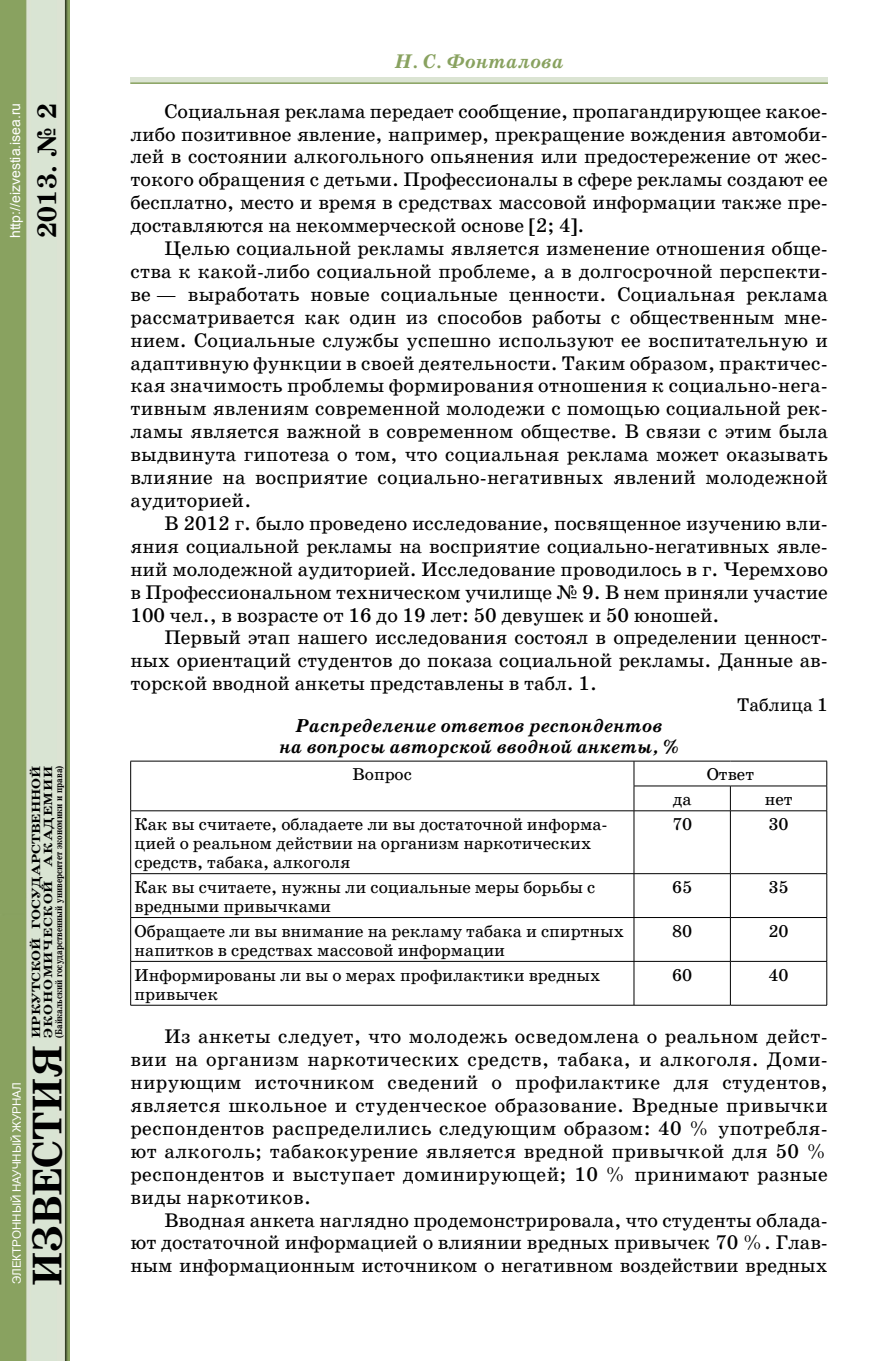
<style>
.page{position:relative;width:896px;height:1361px;background:#fff}
.page>*{position:absolute;margin:0;border:0;box-sizing:border-box;transform-origin:0 0}
.t1{font:700 42px "School Book C";color:#000}
.t2{font:700 27px "School Book C";color:#000}
.t3{font:20px/22.8px "School Book C";color:#000;text-align:justify}
.t4{font:italic 700 20px "School Book C";color:#89a260}
.t5{font:italic 700 19px/21px "School Book C";color:#000;text-align:center}
.t6{font:18.6px "School Book C";color:#000}
.t7{font:17.4px/19px "School Book C";color:#000}
.t8{font:14px "Arial";color:#fff}
.t9{font:700 12px/12px "School Book C";color:#000;scale:1.25 1}
.t10{font:11.6px "Arial";color:#fff}
.t11{font:700 10px "School Book C";color:#000;scale:.85 1}
</style>
<div class="page">
<div style="left:130px;top:77px;width:698px;height:7px;background:#dbe4d3"></div>
<img style="left:0;top:0;width:70px;height:1361px">
<hr style="left:130px;top:82px;width:698px;height:2px;background:#89a260">
<hr style="left:130px;top:761px;width:504px;height:1px;background:#000">
<svg style="left:130px;top:761px;width:1px;height:49px"></svg>
<hr style="left:634px;top:761px;width:96px;height:1px;background:#000">
<hr style="left:730px;top:761px;width:97px;height:1px;background:#000">
<hr style="left:634px;top:785px;width:96px;height:1px;background:#000">
<svg style="left:633px;top:761px;width:1px;height:49px"></svg>
<hr style="left:730px;top:785px;width:97px;height:1px;background:#000">
<svg style="left:730px;top:786px;width:1px;height:24px"></svg>
<svg style="left:826px;top:761px;width:1px;height:49px"></svg>
<hr style="left:130px;top:810px;width:504px;height:1px;background:#000">
<hr style="left:130px;top:811px;width:1px;height:62px;background:#000">
<hr style="left:634px;top:810px;width:96px;height:1px;background:#000">
<hr style="left:633px;top:811px;width:1px;height:62px;background:#000">
<hr style="left:730px;top:810px;width:97px;height:1px;background:#000">
<hr style="left:730px;top:811px;width:1px;height:62px;background:#000">
<hr style="left:826px;top:811px;width:1px;height:62px;background:#000">
<hr style="left:130px;top:873px;width:504px;height:1px;background:#000">
<hr style="left:130px;top:874px;width:1px;height:43px;background:#000">
<hr style="left:634px;top:873px;width:96px;height:1px;background:#000">
<hr style="left:633px;top:874px;width:1px;height:43px;background:#000">
<hr style="left:730px;top:873px;width:97px;height:1px;background:#000">
<hr style="left:730px;top:874px;width:1px;height:43px;background:#000">
<hr style="left:826px;top:874px;width:1px;height:43px;background:#000">
<hr style="left:130px;top:917px;width:504px;height:1px;background:#000">
<hr style="left:130px;top:918px;width:1px;height:43px;background:#000">
<hr style="left:634px;top:917px;width:96px;height:1px;background:#000">
<hr style="left:633px;top:918px;width:1px;height:43px;background:#000">
<hr style="left:730px;top:917px;width:97px;height:1px;background:#000">
<hr style="left:730px;top:918px;width:1px;height:43px;background:#000">
<hr style="left:826px;top:918px;width:1px;height:43px;background:#000">
<hr style="left:130px;top:961px;width:504px;height:1px;background:#000">
<hr style="left:130px;top:961px;width:1px;height:44px;background:#000">
<hr style="left:634px;top:961px;width:96px;height:1px;background:#000">
<hr style="left:633px;top:961px;width:1px;height:44px;background:#000">
<hr style="left:730px;top:961px;width:97px;height:1px;background:#000">
<hr style="left:730px;top:961px;width:1px;height:44px;background:#000">
<hr style="left:826px;top:961px;width:1px;height:44px;background:#000">
<hr style="left:130px;top:1005px;width:504px;height:1px;background:#000">
<hr style="left:634px;top:1005px;width:96px;height:1px;background:#000">
<hr style="left:730px;top:1005px;width:97px;height:1px;background:#000">
<p class="t8" style="left:6px;top:238px;width:137px;rotate:-90deg">http://eizvestia.isea.ru</p>
<h2 class="t2" style="left:32px;top:238px;width:136px;rotate:-90deg">2013. № 2</h2>
<p class="t10" style="left:9px;top:1284px;width:203px;rotate:-90deg">ЭЛЕКТРОННЫЙ НАУЧНЫЙ ЖУРНАЛ</p>
<p class="t9" style="left:30px;top:1037px;width:219px;rotate:-90deg">ИРКУТСКОЙ ГОСУДАРСТВЕННОЙ<br>ЭКОНОМИЧЕСКОЙ АКАДЕМИИ</p>
<p class="t11" style="left:53px;top:1037px;width:322px;rotate:-90deg">(Байкальский государственный университет экономики и права)</p>
<h1 class="t1" style="left:24px;top:1286px;width:243px;rotate:-90deg">ИЗВЕСТИЯ</h1>
<p class="t4" style="left:395px;top:51px;width:170px">Н. С. Фонталова</p>
<p class="t3" style="left:130px;top:100px;width:699px;text-indent:34px">Социальная реклама передает сообщение, пропагандирующее какое&shy;либо позитивное явление, например, прекращение вождения автомоби&shy;лей в состоянии алкогольного опьянения или предостережение от жес&shy;токого обращения с детьми. Профессионалы в сфере рекламы создают ее бесплатно, место и время в средствах массовой информации также пре&shy;доставляются на некоммерческой основе [2; 4].</p>
<p class="t3" style="left:130px;top:237px;width:699px;text-indent:34px">Целью социальной рекламы является изменение отношения обще&shy;ства к какой-либо социальной проблеме, а в долгосрочной перспекти&shy;ве — выработать новые социальные ценности. Социальная реклама рассматривается как один из способов работы с общественным мне&shy;нием. Социальные службы успешно используют ее воспитательную и адаптивную функции в своей деятельности. Таким образом, практичес&shy;кая значимость проблемы формирования отношения к социально-нега&shy;тивным явлениям современной молодежи с помощью социальной рек&shy;ламы является важной в современном обществе. В связи с этим была выдвинута гипотеза о том, что социальная реклама может оказывать влияние на восприятие социально-негативных явлений молодежной аудиторией.</p>
<p class="t3" style="left:130px;top:512px;width:699px;text-indent:34px">В 2012 г. было проведено исследование, посвященное изучению вли&shy;яния социальной рекламы на восприятие социально-негативных явле&shy;ний молодежной аудиторией. Исследование проводилось в г. Черемхово в Профессиональном техническом училище № 9. В нем приняли участие 100 чел., в возрасте от 16 до 19 лет: 50 девушек и 50 юношей.</p>
<p class="t3" style="left:130px;top:626px;width:699px;text-indent:34px">Первый этап нашего исследования состоял в определении ценност&shy;ных ориентаций студентов до показа социальной рекламы. Данные ав&shy;торской вводной анкеты представлены в табл. 1.</p>
<p class="t6" style="left:737px;top:694px;width:92px">Таблица 1</p>
<p class="t5" style="left:279px;top:715px;width:401px">Распределение ответов респондентов<br>на вопросы авторской вводной анкеты, %</p>
<p class="t7" style="left:353px;top:765px;width:61px">Вопрос</p>
<p class="t7" style="left:707px;top:765px;width:49px">Ответ</p>
<p class="t7" style="left:673px;top:790px;width:20px">да</p>
<p class="t7" style="left:764px;top:790px;width:29px">нет</p>
<p class="t7" style="left:135px;top:815px;width:474px">Как вы считаете, обладаете ли вы достаточной информа&shy;цией о реальном действии на организм наркотических средств, табака, алкоголя</p>
<p class="t7" style="left:672px;top:815px;width:22px">70</p>
<p class="t7" style="left:768px;top:815px;width:22px">30</p>
<p class="t7" style="left:135px;top:877px;width:462px">Как вы считаете, нужны ли социальные меры борьбы с вредными привычками</p>
<p class="t7" style="left:672px;top:877px;width:22px">65</p>
<p class="t7" style="left:768px;top:877px;width:22px">35</p>
<p class="t7" style="left:135px;top:921px;width:491px">Обращаете ли вы внимание на рекламу табака и спиртных напитков в средствах массовой информации</p>
<p class="t7" style="left:672px;top:921px;width:22px">80</p>
<p class="t7" style="left:768px;top:921px;width:22px">20</p>
<p class="t7" style="left:135px;top:965px;width:467px">Информированы ли вы о мерах профилактики вредных привычек</p>
<p class="t7" style="left:672px;top:965px;width:22px">60</p>
<p class="t7" style="left:768px;top:965px;width:22px">40</p>
<p class="t3" style="left:130px;top:1025px;width:699px;text-indent:34px">Из анкеты следует, что молодежь осведомлена о реальном дейст&shy;вии на организм наркотических средств, табака, и алкоголя. Доми&shy;нирующим источником сведений о профилактике для студентов, является школьное и студенческое образование. Вредные привычки респондентов распределились следующим образом: 40 % употребля&shy;ют алкоголь; табакокурение является вредной привычкой для 50 % респондентов и выступает доминирующей; 10 % принимают разные виды наркотиков.</p>
<p class="t3" style="left:130px;top:1208px;width:699px;text-indent:34px">Вводная анкета наглядно продемонстрировала, что студенты облада&shy;ют достаточной информацией о влиянии вредных привычек 70 %. Глав&shy;ным информационным источником о негативном воздействии вредных</p>
</div>
